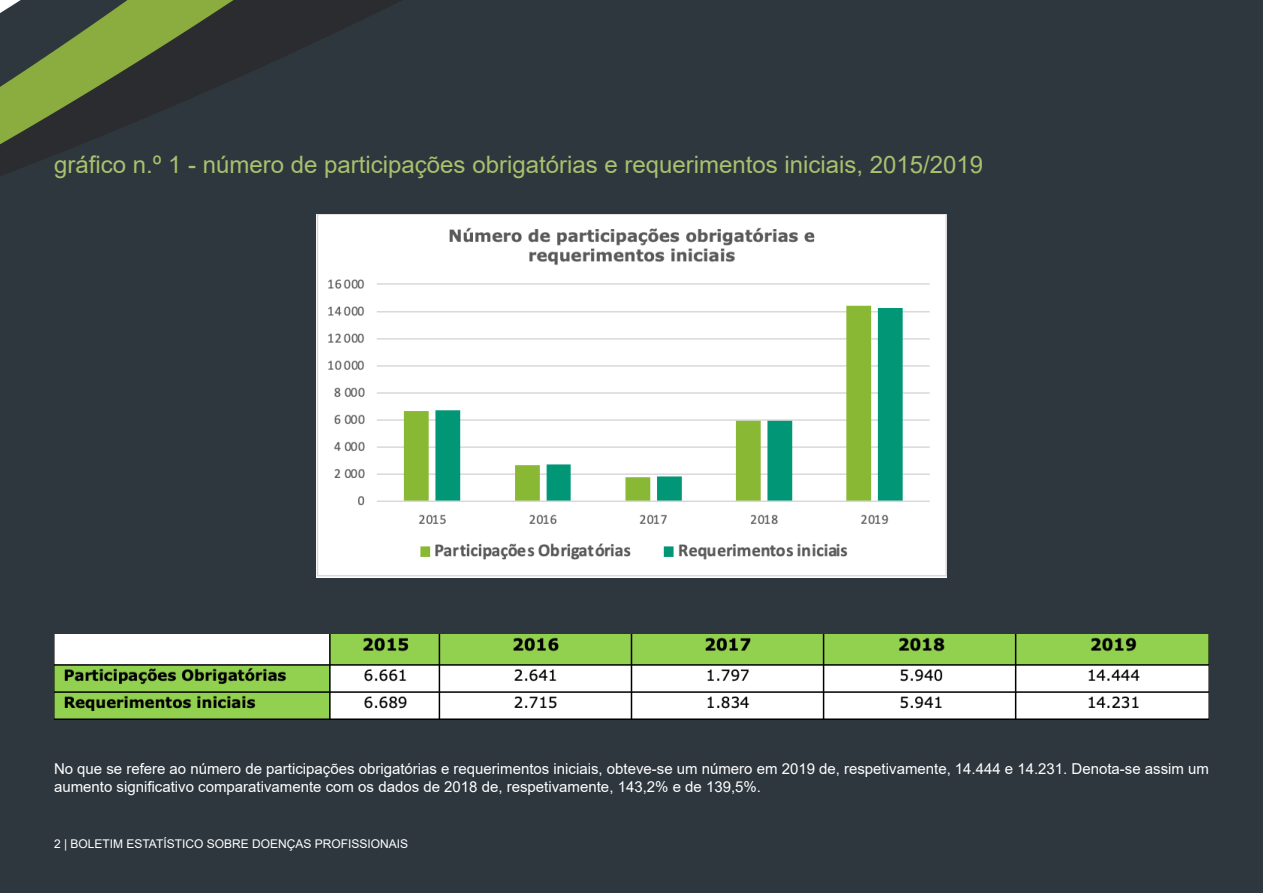
<style>
.page{position:relative;width:1263px;height:893px;background:#2e373e}
.page>*{position:absolute;margin:0;border:0;box-sizing:border-box;transform-origin:0 0}
.t1{font:24px "Arial";color:#a8c16d}
.t2{font:15px/18px "Arial";color:#fff}
.t3{font:12px "Arial";color:#fff}
</style>
<div class="page">
<img style="left:316px;top:214px;width:630px;height:363px">
<img style="left:54px;top:634px;width:1155px;height:85px">
<p class="t1" style="left:54px;top:148px;width:931px">gráfico n.º 1 - número de participações obrigatórias e requerimentos iniciais, 2015/2019</p>
<p class="t2" style="left:54px;top:760px;width:1156px">No que se refere ao número de participações obrigatórias e requerimentos iniciais, obteve-se um número em 2019 de, respetivamente, 14.444 e 14.231. Denota-se assim um aumento significativo comparativamente com os dados de 2018 de, respetivamente, 143,2% e de 139,5%.</p>
<p class="t3" style="left:54px;top:836px;width:356px">2 | BOLETIM ESTATÍSTICO SOBRE DOENÇAS PROFISSIONAIS</p>
</div>
